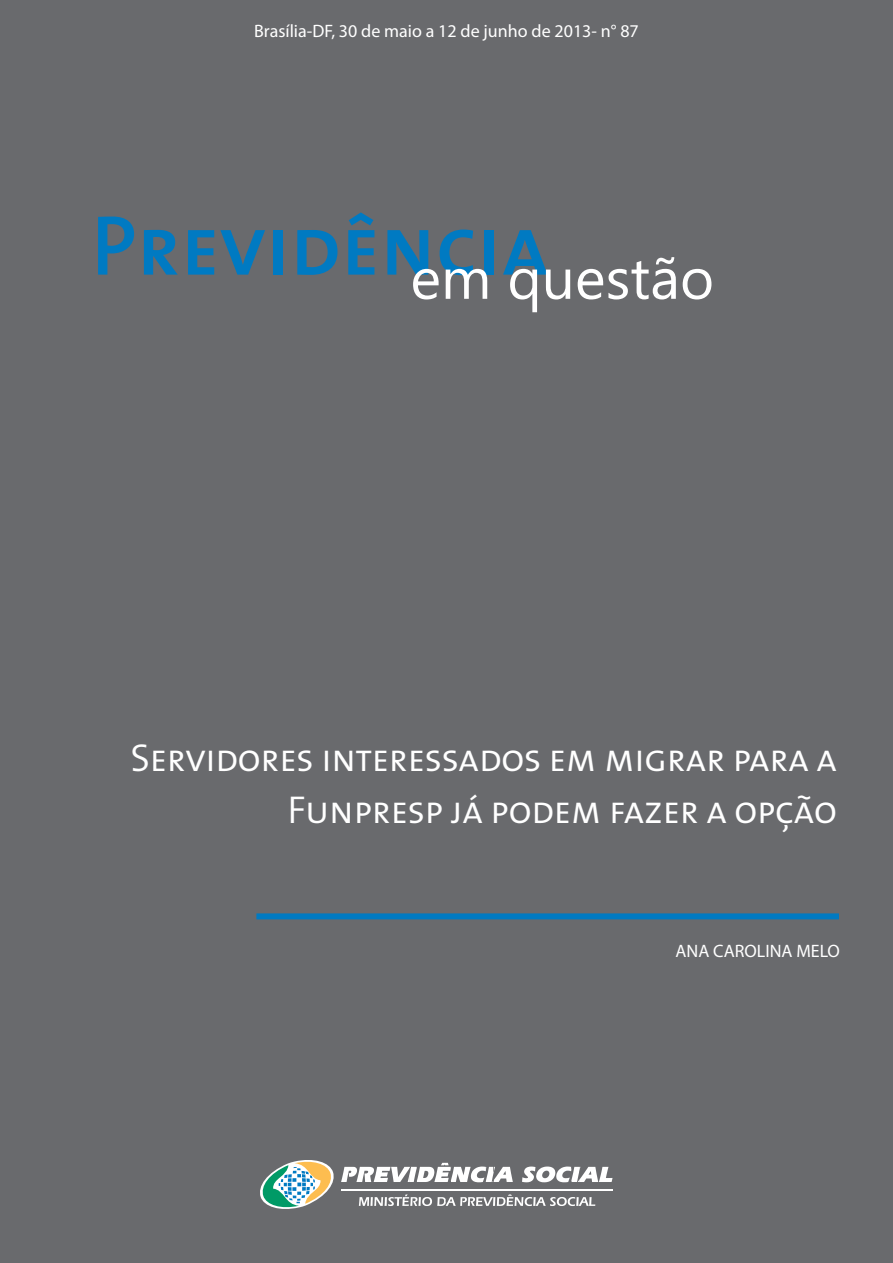
<style>
.page{position:relative;width:893px;height:1263px;background:#696a6d}
.page>*{position:absolute;margin:0;border:0;box-sizing:border-box;transform-origin:0 0}
.t1{font:85.5px "The Mix 6 Semi Bold Caps";color:#007ac2}
.t2{font:58.5px "Segoe UI";color:#fff}
.t3{font:39px/52.5px "The Mix 4 Semi Light Caps";letter-spacing:-.02em;color:#fff;text-align:right}
.t4{font:18px "Myriad Pro";color:#fff}
</style>
<div class="page">
<div style="left:256px;top:913px;width:583px;height:6px;background:#007ac2"></div>
<svg style="left:260px;top:1160px;width:353px;height:49px"></svg>
<p class="t4" style="left:254px;top:20px;width:386px">Brasília-DF, 30 de maio a 12 de junho de 2013- n° 87</p>
<h1 class="t1" style="left:91px;top:174px;width:459px">Previdência</h1>
<h2 class="t2" style="left:410px;top:234px;width:305px">em questão</h2>
<p class="t3" style="left:131px;top:730px;width:708px">Servidores interessados em migrar para a<br>Funpresp já podem fazer a opção</p>
<p class="t4" style="left:676px;top:940px;width:166px">ANA CAROLINA MELO</p>
</div>
